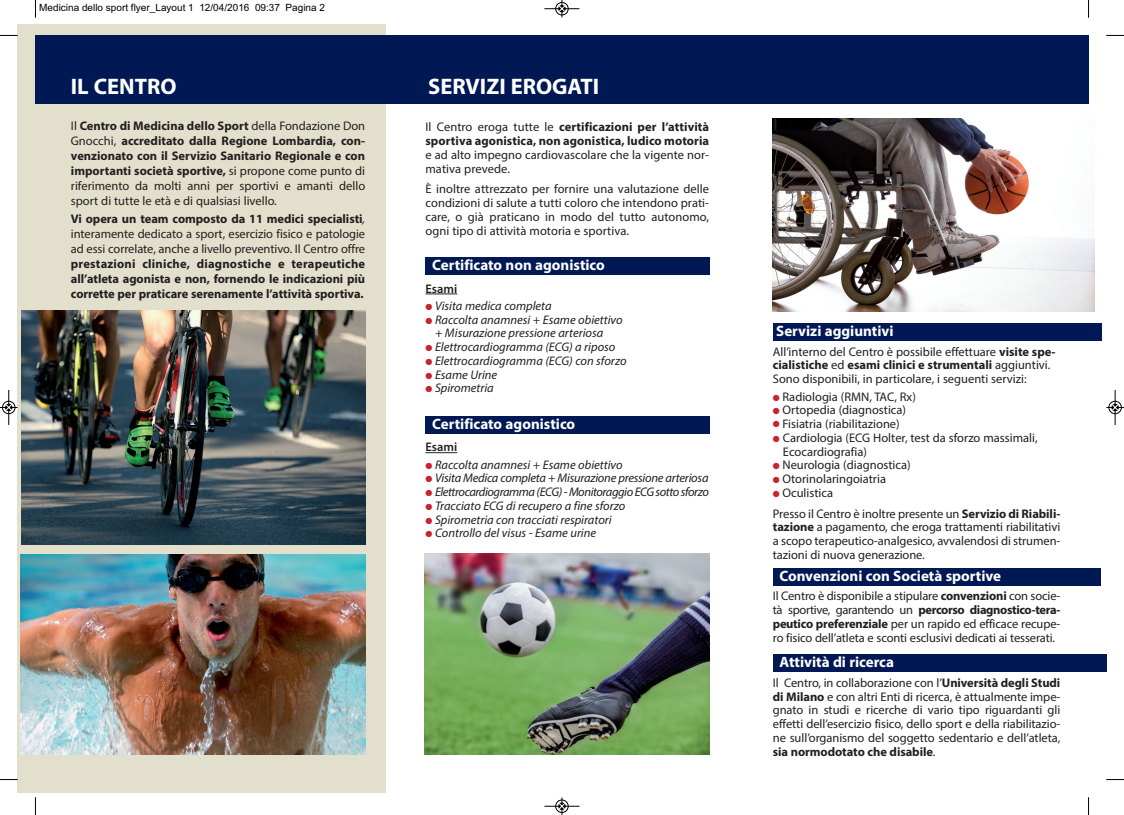
<style>
.page{position:relative;width:1124px;height:815px;background:#fff}
.page>*{position:absolute;margin:0;border:0;box-sizing:border-box;transform-origin:0 0}
.t1{font:700 22.5px "Myriad Pro";color:#fff}
.t2{font:700 15px "Myriad Pro";color:#fff}
.t3{font:12.5px/13.8px "Myriad Pro";color:#231f20;text-align:justify}
.t4{font:700 12.5px/15px "Myriad Pro";color:#231f20;text-align:justify}
.t5{font:italic 12.5px/13.8px "Myriad Pro";color:#231f20}
.t6{font:italic 12.5px "Myriad Pro";letter-spacing:-.035em;color:#231f20}
.t7{font:italic 12.5px "Myriad Pro";letter-spacing:-.02em;color:#231f20}
.t8{font:600 12.5px "Myriad Pro";color:#231f20}
.t9{font:10px "Arial";color:#000}
.s1{font-weight:400}
.s2{font-weight:700}
.s3{font-style:italic}
.s4{color:#c8242b}
</style>
<div class="page">
<div style="left:18px;top:24px;width:367px;height:769px;background:#e2e0cc"></div>
<div style="left:772px;top:654px;width:334px;height:18px;background:#001954"></div>
<div style="left:772px;top:568px;width:328px;height:17px;background:#001954"></div>
<div style="left:425px;top:416px;width:284px;height:18px;background:#001954"></div>
<div style="left:425px;top:257px;width:284px;height:18px;background:#001954"></div>
<div style="left:772px;top:323px;width:328px;height:18px;background:#001954"></div>
<div style="left:35px;top:35px;width:1053px;height:69px;background:#001954"></div>
<hr style="left:425px;top:294px;width:32px;height:1px;background:#231f20">
<hr style="left:425px;top:452px;width:32px;height:1px;background:#231f20">
<img style="left:22px;top:310px;width:343px;height:235px">
<img style="left:20px;top:554px;width:345px;height:201px">
<img style="left:425px;top:554px;width:284px;height:201px">
<img style="left:772px;top:118px;width:322px;height:194px">
<svg style="left:35px;top:0;width:1px;height:18px"></svg>
<svg style="left:0;top:35px;width:18px;height:1px"></svg>
<svg style="left:1088px;top:0;width:1px;height:18px"></svg>
<svg style="left:1106px;top:35px;width:17px;height:1px"></svg>
<svg style="left:35px;top:797px;width:1px;height:18px"></svg>
<svg style="left:0;top:779px;width:18px;height:1px"></svg>
<svg style="left:1088px;top:797px;width:1px;height:18px"></svg>
<svg style="left:1106px;top:779px;width:17px;height:1px"></svg>
<hr style="left:544px;top:8px;width:35px;height:1px;background:#000">
<div style="left:555px;top:2px;width:13px;height:13px;border:1px solid #000;border-radius:50%"></div>
<svg style="left:558px;top:0;width:7px;height:17px"></svg>
<hr style="left:544px;top:806px;width:35px;height:1px;background:#000">
<div style="left:555px;top:800px;width:13px;height:13px;border:1px solid #000;border-radius:50%"></div>
<svg style="left:558px;top:797px;width:7px;height:18px"></svg>
<hr style="left:9px;top:390px;width:1px;height:35px;background:#000">
<div style="left:2px;top:401px;width:13px;height:13px;border:1px solid #000;border-radius:50%"></div>
<svg style="left:0;top:404px;width:18px;height:7px"></svg>
<hr style="left:1114px;top:390px;width:1px;height:35px;background:#000">
<div style="left:1108px;top:401px;width:13px;height:13px;border:1px solid #000;border-radius:50%"></div>
<svg style="left:1106px;top:404px;width:17px;height:7px"></svg>
<p class="t9" style="left:39px;top:2px;width:287px">Medicina dello sport flyer_Layout 1 12/04/2016 09:37 Pagina 2</p>
<h1 class="t1" style="left:71px;top:78px;width:107px">IL CENTRO</h1>
<p class="t4" style="left:71px;top:119px;width:296px"><span class="s1">Il</span> Centro di Medicina dello Sport <span class="s1">della Fondazione Don Gnocchi,</span> accreditato dalla Regione Lombardia, con&shy;venzionato con il Servizio Sanitario Regionale e con importanti società sportive, <span class="s1">si propone come punto di riferimento da molti anni per sportivi e amanti dello sport di tutte le età e di qualsiasi livello.</span></p>
<p class="t3" style="left:71px;top:212px;width:296px;line-height:15px"><span class="s2">Vi opera un team composto da 11 medici specialisti</span><span class="s3">, </span>interamente dedicato a sport, esercizio fisico e patologie ad essi correlate, anche a livello preventivo. Il Centro offre</p>
<p class="t4" style="left:71px;top:257px;width:296px">prestazioni cliniche, diagnostiche e terapeutiche all’atleta agonista e non, fornendo le indicazioni più corrette per praticare serenamente l’attività sportiva.</p>
<h1 class="t1" style="left:428px;top:78px;width:172px">SERVIZI EROGATI</h1>
<p class="t4" style="left:425px;top:121px;width:285px;line-height:13.8px"><span class="s1">Il Centro eroga tutte le</span> certificazioni per l’attività sportiva agonistica, non agonistica, ludico motoria</p>
<p class="t3" style="left:425px;top:149px;width:285px">e ad alto impegno cardiovascolare che la vigente nor&shy;mativa prevede.</p>
<p class="t3" style="left:425px;top:183px;width:285px">È inoltre attrezzato per fornire una valutazione delle condizioni di salute a tutti coloro che intendono prati&shy;care, o già praticano in modo del tutto autonomo, ogni tipo di attività motoria e sportiva.</p>
<p class="t2" style="left:432px;top:260px;width:174px">Certificato non agonistico</p>
<p class="t8" style="left:425px;top:284px;width:33px">Esami</p>
<p class="t5" style="left:425px;top:300px;width:128px"><span class="s4">●</span> Visita medica completa</p>
<p class="t5" style="left:435px;top:313px;width:189px;text-indent:-10px"><span class="s4">●</span> Raccolta anamnesi + Esame obiettivo + Misurazione pressione arteriosa</p>
<p class="t5" style="left:425px;top:341px;width:191px"><span class="s4">●</span> Elettrocardiogramma (ECG) a riposo</p>
<p class="t5" style="left:425px;top:355px;width:203px"><span class="s4">●</span> Elettrocardiogramma (ECG) con sforzo</p>
<p class="t5" style="left:425px;top:368px;width:73px"><span class="s4">●</span> Esame Urine</p>
<p class="t5" style="left:425px;top:382px;width:70px"><span class="s4">●</span> Spirometria</p>
<p class="t2" style="left:432px;top:419px;width:145px">Certificato agonistico</p>
<p class="t8" style="left:425px;top:442px;width:33px">Esami</p>
<p class="t5" style="left:425px;top:459px;width:199px"><span class="s4">●</span> Raccolta anamnesi + Esame obiettivo</p>
<p class="t7" style="left:425px;top:473px;width:284px"><span class="s4">●</span> Visita Medica completa + Misurazione pressione arteriosa</p>
<p class="t6" style="left:425px;top:487px;width:285px"><span class="s4">●</span> Elettrocardiogramma(ECG)-MonitoraggioECGsottosforzo</p>
<p class="t5" style="left:425px;top:500px;width:201px"><span class="s4">●</span> Tracciato ECG di recupero a fine sforzo</p>
<p class="t5" style="left:425px;top:514px;width:188px"><span class="s4">●</span> Spirometria con tracciati respiratori</p>
<p class="t5" style="left:425px;top:527px;width:172px"><span class="s4">●</span> Controllo del visus - Esame urine</p>
<p class="t2" style="left:776px;top:325px;width:119px">Servizi aggiuntivi</p>
<p class="t3" style="left:772px;top:345px;width:284px;text-align:left">All’interno del Centro è possibile effettuare <span class="s2">visite spe&shy;cialistiche</span> ed <span class="s2">esami clinici e strumentali</span> aggiuntivi.<br>Sono disponibili, in particolare, i seguenti servizi:</p>
<p class="t3" style="left:772px;top:390px;width:144px"><span class="s4">●</span> Radiologia (RMN, TAC, Rx)</p>
<p class="t3" style="left:772px;top:404px;width:135px"><span class="s4">●</span> Ortopedia (diagnostica)</p>
<p class="t3" style="left:772px;top:418px;width:128px"><span class="s4">●</span> Fisiatria (riabilitazione)</p>
<p class="t3" style="left:782px;top:432px;width:256px;text-indent:-10px"><span class="s4">●</span> Cardiologia (ECG Holter, test da sforzo massimali,<br>Ecocardiografia)</p>
<p class="t3" style="left:772px;top:459px;width:139px"><span class="s4">●</span> Neurologia (diagnostica)</p>
<p class="t3" style="left:772px;top:473px;width:115px"><span class="s4">●</span> Otorinolaringoiatria</p>
<p class="t3" style="left:772px;top:483px;width:289px;line-height:20.9px"><span class="s4">●</span> Oculistica<br>Presso il Centro è inoltre presente un <span class="s2">Servizio di Riabili-</span></p>
<p class="t3" style="left:772px;top:521px;width:289px"><span class="s2">tazione</span> a pagamento, che eroga trattamenti riabilitativi a scopo terapeutico-analgesico, avvalendosi di strumen&shy;tazioni di nuova generazione.</p>
<p class="t2" style="left:779px;top:570px;width:223px">Convenzioni con Società sportive</p>
<p class="t3" style="left:772px;top:590px;width:289px">Il Centro è disponibile a stipulare <span class="s2">convenzioni</span> con socie&shy;tà sportive, garantendo un <span class="s2">percorso diagnostico-tera&shy;peutico preferenziale</span> per un rapido ed efficace recupe&shy;ro fisico dell’atleta e sconti esclusivi dedicati ai tesserati.</p>
<p class="t2" style="left:779px;top:657px;width:116px">Attività di ricerca</p>
<p class="t3" style="left:772px;top:677px;width:289px">Il Centro, in collaborazione con l’<span class="s2">Università degli Studi di Milano</span> e con altri Enti di ricerca, è attualmente impe&shy;gnato in studi e ricerche di vario tipo riguardanti gli effetti dell’esercizio fisico, dello sport e della riabilitazio&shy;ne sull’organismo del soggetto sedentario e dell’atleta, <span class="s2">sia normodotato che disabile</span>.</p>
</div>
